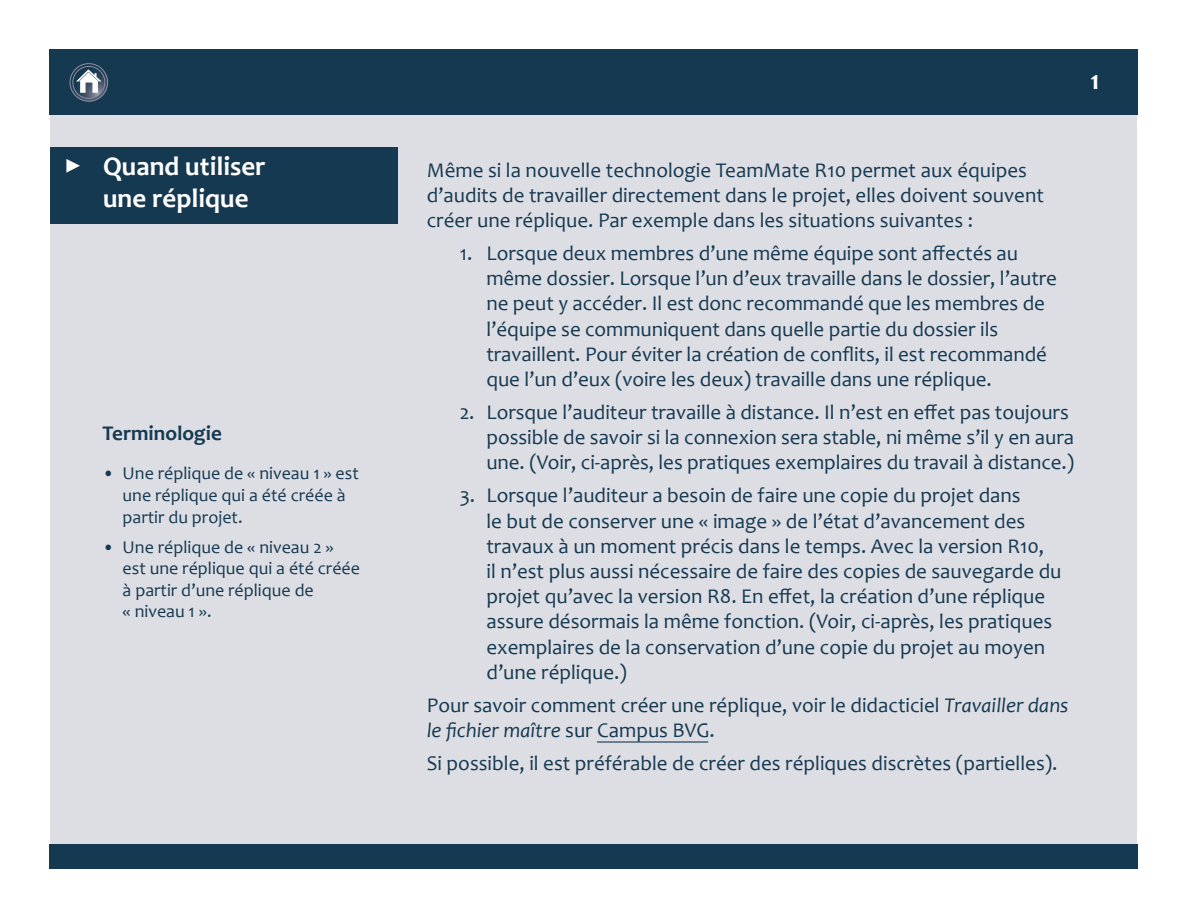
<style>
.page{position:relative;width:1188px;height:918px;background:#fff}
.page>*{position:absolute;margin:0;border:0;box-sizing:border-box;transform-origin:0 0}
.t1{font:700 27px/32.4px "Candara";color:#fff}
.t2{font:21px/25.2px "Candara";color:#163952}
.t3{font:700 21px "Candara";color:#163952}
.t4{font:18px/21.6px "Candara";color:#163952}
.s1{font-style:italic}
</style>
<div class="page">
<div style="left:50px;top:61px;width:1086px;height:801px;background:#dddee3"></div>
<div style="left:50px;top:50px;width:1088px;height:65px;background:#163952"></div>
<div style="left:50px;top:844px;width:1088px;height:24px;background:#163952"></div>
<div style="left:50px;top:148px;width:347px;height:76px;background:#163952"></div>
<svg style="left:66px;top:159px;width:14px;height:14px"></svg>
<hr style="left:597px;top:741px;width:111px;height:2px;background:#163952">
<svg style="left:70px;top:64px;width:38px;height:37px"></svg>
<div style="left:70px;top:63px;width:38px;height:39px;border:1px solid #8d91a0;border-radius:50%"></div>
<svg style="left:73px;top:66px;width:32px;height:32px"></svg>
<div style="left:73px;top:66px;width:32px;height:33px;border:1px solid #8a8e9e;border-radius:50%"></div>
<svg style="left:76px;top:69px;width:26px;height:24px"></svg>
<p class="t1" style="left:103px;top:150px;width:164px">Quand utiliser une réplique</p>
<p class="t3" style="left:102px;top:421px;width:121px">Terminologie</p>
<p class="t4" style="left:123px;top:463px;width:238px;text-indent:-20px">• Une réplique de « niveau 1 » est une réplique qui a été créée à partir du projet.</p>
<p class="t4" style="left:123px;top:536px;width:239px;text-indent:-20px">• Une réplique de « niveau 2 » est une réplique qui a été créée à partir d’une réplique de<br>« niveau 1 ».</p>
<p class="t1" style="left:1090px;top:64px;width:11px">1</p>
<p class="t2" style="left:427px;top:157px;width:619px">Même si la nouvelle technologie TeamMate R10 permet aux équipes d’audits de travailler directement dans le projet, elles doivent souvent créer une réplique. Par exemple dans les situations suivantes :</p>
<p class="t2" style="left:486px;top:241px;width:572px;text-indent:-27px">1. Lorsque deux membres d’une même équipe sont affectés au même dossier. Lorsque l’un d’eux travaille dans le dossier, l’autre ne peut y accéder. Il est donc recommandé que les membres de l’équipe se communiquent dans quelle partie du dossier ils travaillent. Pour éviter la création de conflits, il est recommandé que l’un d’eux (voire les deux) travaille dans une réplique.</p>
<p class="t2" style="left:486px;top:400px;width:589px;text-indent:-27px">2. Lorsque l’auditeur travaille à distance. Il n’est en effet pas toujours possible de savoir si la connexion sera stable, ni même s’il y en aura une. (Voir, ci-après, les pratiques exemplaires du travail à distance.)</p>
<p class="t2" style="left:486px;top:483px;width:577px;text-indent:-27px">3. Lorsque l’auditeur a besoin de faire une copie du projet dans<br>le but de conserver une « image » de l’état d’avancement des travaux à un moment précis dans le temps. Avec la version R10,<br>il n’est plus aussi nécessaire de faire des copies de sauvegarde du projet qu’avec la version R8. En effet, la création d’une réplique assure désormais la même fonction. (Voir, ci-après, les pratiques exemplaires de la conservation d’une copie du projet au moyen d’une réplique.)</p>
<p class="t2" style="left:427px;top:692px;width:643px">Pour savoir comment créer une réplique, voir le didacticiel <span class="s1">Travailler dans le fichier maître</span> sur Campus BVG.</p>
<p class="t2" style="left:427px;top:751px;width:632px">Si possible, il est préférable de créer des répliques discrètes (partielles).</p>
</div>
